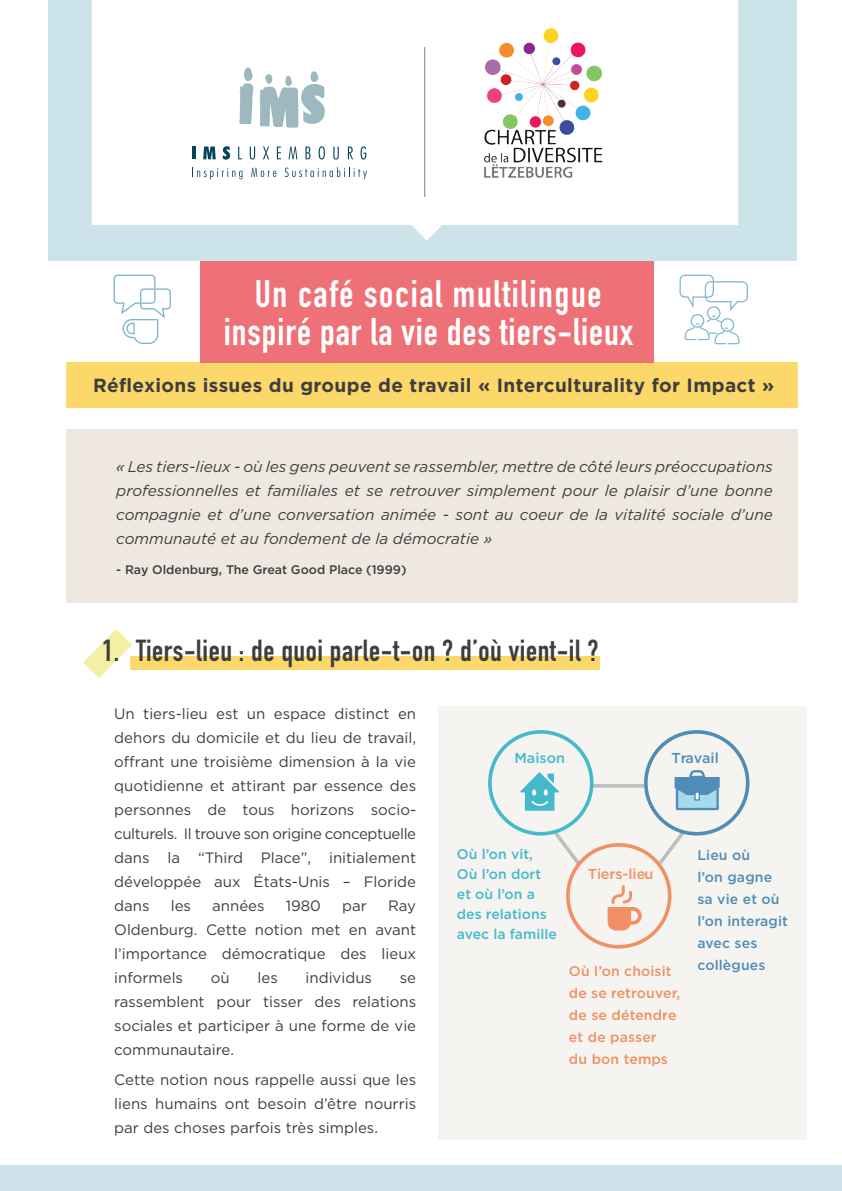
<style>
.page{position:relative;width:842px;height:1191px;background:#fff}
.page>*{position:absolute;margin:0;border:0;box-sizing:border-box;transform-origin:0 0}
.t1{font:700 38px/38px "DIN Condensed";letter-spacing:.025em;color:#fff;text-align:center}
.t2{font:700 30px "DIN Condensed";letter-spacing:.02em;color:#3e3e3f}
.t3{font:700 19px "Gotham";letter-spacing:.02em;color:#3e3e3f}
.t4{font:italic 15.4px/24px "Gotham";color:#3e3e3f;text-align:justify}
.t5{font:15px/24px "Gotham";color:#3e3e3f;text-align:justify}
.t6{font:500 14.4px "Gotham";color:#f09064}
.t7{font:500 14.4px "Gotham";color:#4f8db6}
.t8{font:500 14.4px "Gotham";color:#44b9cc}
.t9{font:500 14px/22px "Gotham";letter-spacing:.01em;color:#f09064}
.t10{font:500 14px/20px "Gotham";color:#44b9cc}
.t11{font:500 14px/22px "Gotham";letter-spacing:.01em;color:#4f8db6}
.t12{font:500 12.4px "Gotham";color:#3e3e3f}
</style>
<div class="page">
<div style="left:0;top:1165px;width:842px;height:26px;background:#cde2e9"></div>
<div style="left:67px;top:362px;width:731px;height:46px;background:#fcd86a"></div>
<div style="left:67px;top:429px;width:731px;height:174px;background:#eee8e0"></div>
<div style="left:438px;top:706px;width:368px;height:434px;background:#f6f4f1"></div>
<div style="left:200px;top:251px;width:453px;height:111px;background:#ed7177"></div>
<div style="left:49px;top:0;width:748px;height:261px;background:#cce3ea"></div>
<svg style="left:92px;top:0;width:646px;height:240px;background:#fafcfd"></svg>
<hr style="left:192px;top:146px;width:4px;height:13px;background:#07445c">
<svg style="left:203px;top:146px;width:13px;height:13px"></svg>
<svg style="left:223px;top:146px;width:7px;height:14px"></svg>
<svg style="left:238px;top:146px;width:4px;height:13px"></svg>
<svg style="left:250px;top:146px;width:5px;height:13px"></svg>
<svg style="left:263px;top:146px;width:6px;height:13px"></svg>
<svg style="left:277px;top:146px;width:4px;height:13px"></svg>
<svg style="left:289px;top:146px;width:8px;height:13px"></svg>
<svg style="left:305px;top:146px;width:6px;height:13px"></svg>
<svg style="left:319px;top:146px;width:6px;height:13px"></svg>
<svg style="left:333px;top:146px;width:6px;height:13px"></svg>
<svg style="left:348px;top:146px;width:5px;height:13px"></svg>
<svg style="left:361px;top:146px;width:5px;height:13px"></svg>
<svg style="left:238px;top:67px;width:88px;height:62px;background:#ccdadd"></svg>
<svg style="left:192px;top:168px;width:50px;height:11px"></svg>
<svg style="left:251px;top:168px;width:25px;height:9px"></svg>
<svg style="left:285px;top:167px;width:82px;height:12px"></svg>
<hr style="left:424px;top:47px;width:1px;height:150px;background:#939598">
<img style="left:441px;top:1px;width:204px;height:205px">
<svg style="left:83px;top:629px;width:49px;height:49px"></svg>
<div style="left:130px;top:656px;width:470px;height:14px;background:#fcd86a"></div>
<svg style="left:679px;top:275px;width:69px;height:69px"></svg>
<svg style="left:114px;top:275px;width:57px;height:69px"></svg>
<div style="left:566px;top:843px;width:105px;height:105px;border:4px solid #f09064;border-radius:50%"></div>
<svg style="left:608px;top:885px;width:34px;height:45px"></svg>
<div style="left:488px;top:730px;width:105px;height:105px;border:4px solid #44b9cc;border-radius:50%"></div>
<div style="left:644px;top:730px;width:105px;height:105px;border:4px solid #4f8db6;border-radius:50%"></div>
<svg style="left:520px;top:771px;width:200px;height:97px"></svg>
<svg style="left:694px;top:791px;width:6px;height:9px"></svg>
<h1 class="t1" style="left:224px;top:274px;width:410px">Un café social multilingue inspiré par la vie des tiers-lieux</h1>
<p class="t3" style="left:93px;top:373px;width:683px">Réflexions issues du groupe de travail « Interculturality for Impact »</p>
<p class="t4" style="left:116px;top:454px;width:658px">« Les tiers-lieux - où les gens peuvent se rassembler, mettre de côté leurs préoccupations professionnelles et familiales et se retrouver simplement pour le plaisir d’une bonne compagnie et d’une conversation animée - sont au coeur de la vitalité sociale d’une communauté et au fondement de la démocratie »</p>
<p class="t12" style="left:116px;top:561px;width:292px">- Ray Oldenburg, The Great Good Place (1999)</p>
<h2 class="t2" style="left:102px;top:630px;width:498px">1. Tiers-lieu : de quoi parle-t-on ? d’où vient-il ?</h2>
<p class="t5" style="left:114px;top:701px;width:303px">Un tiers-lieu est un espace distinct en dehors du domicile et du lieu de travail, offrant une troisième dimension à la vie quotidienne et attirant par essence des personnes de tous horizons socio&shy;culturels. Il trouve son origine conceptuelle dans la “Third Place”, initialement développée aux États-Unis – Floride dans</p>
<p class="t5" style="left:171px;top:893px;width:22px">les</p>
<p class="t5" style="left:212px;top:893px;width:54px">années</p>
<p class="t5" style="left:286px;top:893px;width:37px">1980</p>
<p class="t5" style="left:342px;top:893px;width:26px">par</p>
<p class="t5" style="left:114px;top:893px;width:303px;text-indent:274px">Ray Oldenburg. Cette notion met en avant l’importance démocratique des lieux informels</p>
<p class="t5" style="left:211px;top:965px;width:20px">où</p>
<p class="t5" style="left:258px;top:965px;width:22px">les</p>
<p class="t5" style="left:306px;top:965px;width:68px">individus</p>
<p class="t5" style="left:114px;top:965px;width:303px;text-indent:286px">se rassemblent pour tisser des relations sociales et participer à une forme de vie communautaire.</p>
<p class="t5" style="left:114px;top:1067px;width:303px">Cette notion nous rappelle aussi que les liens humains ont besoin d’être nourris par des choses parfois très simples.</p>
<p class="t8" style="left:514px;top:748px;width:52px">Maison</p>
<p class="t7" style="left:671px;top:748px;width:49px">Travail</p>
<p class="t10" style="left:457px;top:843px;width:101px">Où l’on vit,<br>Où l’on dort et où l’on a des relations avec la famille</p>
<p class="t6" style="left:588px;top:864px;width:67px">Tiers-lieu</p>
<p class="t9" style="left:569px;top:959px;width:113px">Où l’on choisit de se retrouver, de se détendre et de passer<br>du bon temps</p>
<p class="t11" style="left:697px;top:843px;width:92px">Lieu où<br>l’on gagne sa vie et où l’on interagit avec ses collègues</p>
</div>
